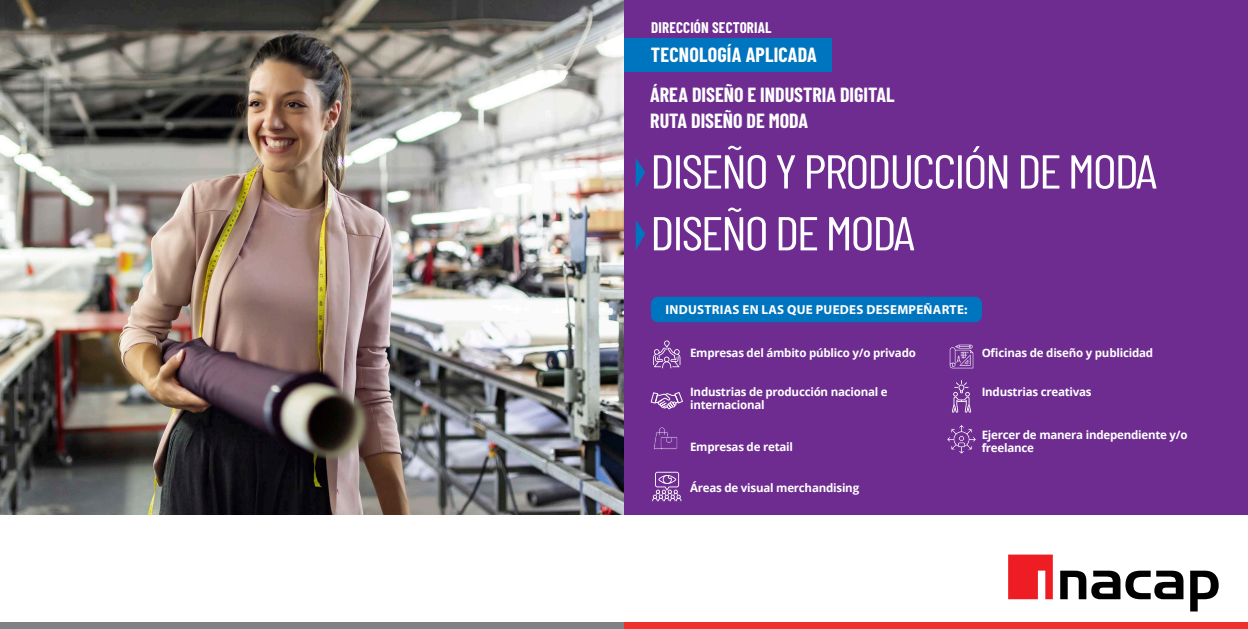
<style>
.page{position:relative;width:1248px;height:629px;background:#fff}
.page>*{position:absolute;margin:0;border:0;box-sizing:border-box;transform-origin:0 0}
.t1{font:47.5px "Barlow Condensed";letter-spacing:-.04em;color:#fff;scale:1.1 1}
.t2{font:700 20px/26.1px "Barlow Condensed";color:#fff}
.t3{font:700 15px "Barlow Condensed";letter-spacing:.01em;color:#fff}
.t4{font:700 13px "Myriad Pro";letter-spacing:.02em;color:#fff}
.t5{font:700 11.55px/12.9px "Open Sans";letter-spacing:-.02em;color:#fff}
</style>
<div class="page">
<div style="left:624px;top:0;width:624px;height:514px;background:#6e2c91"></div>
<svg style="left:1008px;top:554px;width:44px;height:45px;background:#f0383d"></svg>
<svg style="left:1060px;top:571px;width:123px;height:28px"></svg>
<svg style="left:1190px;top:571px;width:28px;height:40px"></svg>
<div style="left:0;top:622px;width:624px;height:7px;background:#818185"></div>
<div style="left:624px;top:622px;width:624px;height:7px;background:#ee312c"></div>
<div style="left:651px;top:297px;width:331px;height:25px;background:#0075bf;border-radius:7px"></div>
<img style="left:0;top:0;width:624px;height:514px">
<svg style="left:947px;top:424px;width:29px;height:30px"></svg>
<svg style="left:951px;top:380px;width:20px;height:33px"></svg>
<svg style="left:949px;top:345px;width:24px;height:23px"></svg>
<svg style="left:653px;top:427px;width:25px;height:23px"></svg>
<svg style="left:653px;top:340px;width:27px;height:28px"></svg>
<svg style="left:652px;top:472px;width:29px;height:29px"></svg>
<svg style="left:650px;top:392px;width:33px;height:17px"></svg>
<div style="left:624px;top:38px;width:207px;height:34px;background:#0075bf"></div>
<svg style="left:636px;top:220px;width:9px;height:29px"></svg>
<svg style="left:636px;top:158px;width:9px;height:30px"></svg>
<p class="t3" style="left:651px;top:17px;width:122px">DIRECCIÓN SECTORIAL</p>
<h2 class="t2" style="left:651px;top:40px;width:167px">TECNOLOGÍA APLICADA</h2>
<h2 class="t2" style="left:650px;top:80px;width:246px">ÁREA DISEÑO E INDUSTRIA DIGITAL<br>RUTA DISEÑO DE MODA</h2>
<h1 class="t1" style="left:650px;top:138px;width:462px">DISEÑO Y PRODUCCIÓN DE MODA</h1>
<h1 class="t1" style="left:650px;top:199px;width:242px">DISEÑO DE MODA</h1>
<p class="t4" style="left:665px;top:301px;width:303px">INDUSTRIAS EN LAS QUE PUEDES DESEMPEÑARTE:</p>
<p class="t5" style="left:690px;top:346px;width:227px">Empresas del ámbito público y/o privado</p>
<p class="t5" style="left:690px;top:385px;width:199px">Industrias de producción nacional e internacional</p>
<p class="t5" style="left:690px;top:440px;width:104px">Empresas de retail</p>
<p class="t5" style="left:690px;top:481px;width:171px">Áreas de visual merchandising</p>
<p class="t5" style="left:981px;top:346px;width:173px">Oficinas de diseño y publicidad</p>
<p class="t5" style="left:981px;top:385px;width:111px">Industrias creativas</p>
<p class="t5" style="left:981px;top:428px;width:207px">Ejercer de manera independiente y/o freelance</p>
</div>
